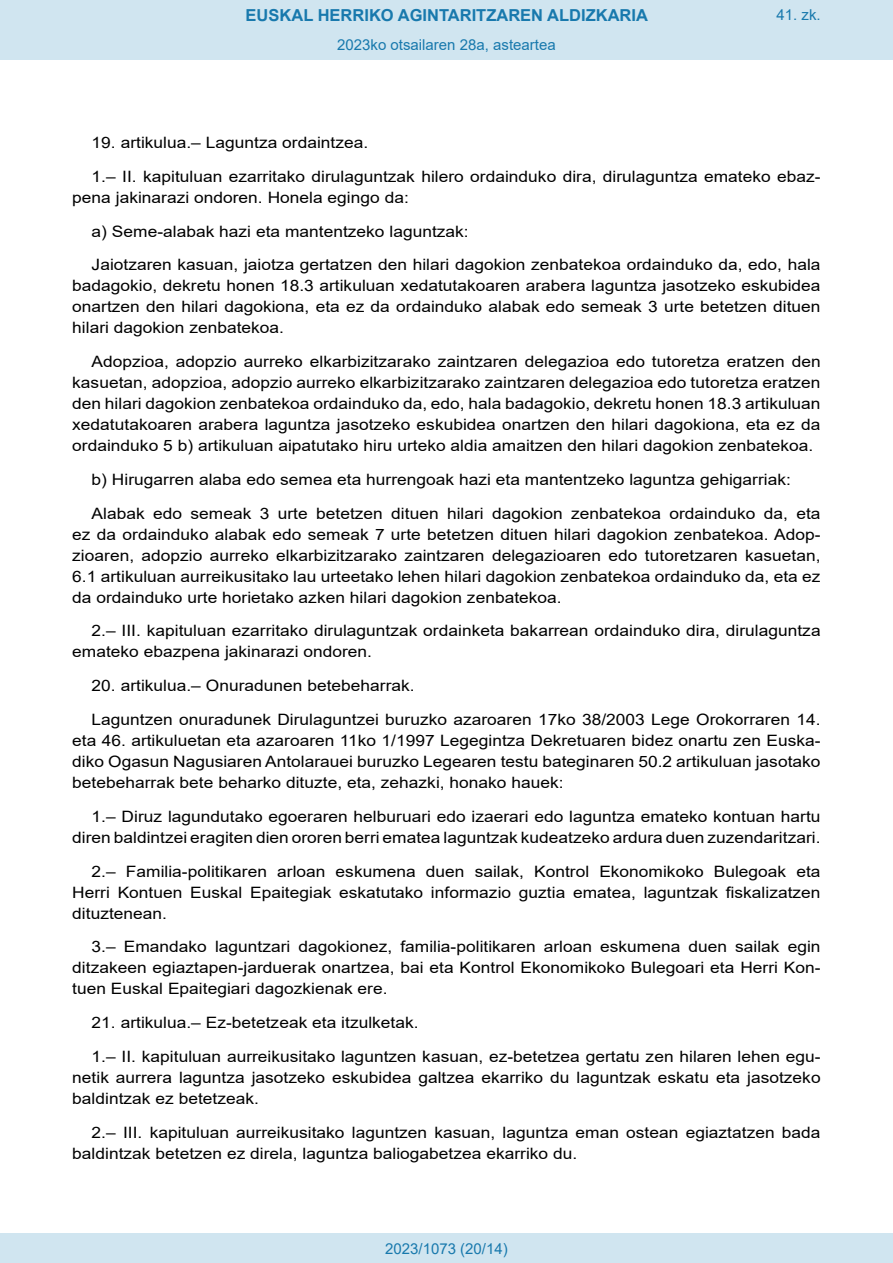
<style>
.page{position:relative;width:893px;height:1263px;background:#fff}
.page>*{position:absolute;margin:0;border:0;box-sizing:border-box;transform-origin:0 0}
.t1{font:700 16.5px "Arial";color:#1879ad}
.BOPVDetalle{font:15.6px/21px "Arial";color:#000;text-align:justify;scale:1.11 1}
.Paginacion_Centro{font:15px "Arial";color:#1879ad}
</style>
<div class="page">
<div style="left:0;top:0;width:893px;height:60px;background:#d0e5f0"></div>
<div style="left:0;top:1233px;width:893px;height:30px;background:#d0e5f0"></div>
<p class="t1" style="left:246px;top:3px;width:404px">EUSKAL HERRIKO AGINTARITZAREN ALDIZKARIA</p>
<p class="Paginacion_Centro" style="left:337px;top:35px;width:220px">2023ko otsailaren 28a, asteartea</p>
<p class="Paginacion_Centro" style="left:776px;top:5px;width:46px">41. zk.</p>
<p class="BOPVDetalle" style="left:92px;top:132px;width:251px">19. artikulua.– Laguntza ordaintzea.</p>
<p class="BOPVDetalle" style="left:72px;top:166px;width:676px;text-indent:19px">1.– II. kapituluan ezarritako dirulaguntzak hilero ordainduko dira, dirulaguntza emateko ebaz&shy;pena jakinarazi ondoren. Honela egingo da:</p>
<p class="BOPVDetalle" style="left:92px;top:221px;width:341px">a) Seme-alabak hazi eta mantentzeko laguntzak:</p>
<p class="BOPVDetalle" style="left:72px;top:254px;width:676px;text-indent:19px">Jaiotzaren kasuan, jaiotza gertatzen den hilari dagokion zenbatekoa ordainduko da, edo, hala badagokio, dekretu honen 18.3 artikuluan xedatutakoaren arabera laguntza jasotzeko eskubidea onartzen den hilari dagokiona, eta ez da ordainduko alabak edo semeak 3 urte betetzen dituen hilari dagokion zenbatekoa.</p>
<p class="BOPVDetalle" style="left:72px;top:351px;width:676px;text-indent:19px">Adopzioa, adopzio aurreko elkarbizitzarako zaintzaren delegazioa edo tutoretza eratzen den kasuetan, adopzioa, adopzio aurreko elkarbizitzarako zaintzaren delegazioa edo tutoretza eratzen den hilari dagokion zenbatekoa ordainduko da, edo, hala badagokio, dekretu honen 18.3 artikuluan xedatutakoaren arabera laguntza jasotzeko eskubidea onartzen den hilari dagokiona, eta ez da ordainduko 5 b) artikuluan aipatutako hiru urteko aldia amaitzen den hilari dagokion zenbatekoa.</p>
<p class="BOPVDetalle" style="left:92px;top:469px;width:631px">b) Hirugarren alaba edo semea eta hurrengoak hazi eta mantentzeko laguntza gehigarriak:</p>
<p class="BOPVDetalle" style="left:72px;top:503px;width:676px;text-indent:19px">Alabak edo semeak 3 urte betetzen dituen hilari dagokion zenbatekoa ordainduko da, eta ez da ordainduko alabak edo semeak 7 urte betetzen dituen hilari dagokion zenbatekoa. Adop&shy;zioaren, adopzio aurreko elkarbizitzarako zaintzaren delegazioaren edo tutoretzaren kasuetan, 6.1 artikuluan aurreikusitako lau urteetako lehen hilari dagokion zenbatekoa ordainduko da, eta ez da ordainduko urte horietako azken hilari dagokion zenbatekoa.</p>
<p class="BOPVDetalle" style="left:72px;top:620px;width:676px;text-indent:19px">2.– III. kapituluan ezarritako dirulaguntzak ordainketa bakarrean ordainduko dira, dirulaguntza emateko ebazpena jakinarazi ondoren.</p>
<p class="BOPVDetalle" style="left:92px;top:675px;width:292px">20. artikulua.– Onuradunen betebeharrak.</p>
<p class="BOPVDetalle" style="left:72px;top:709px;width:676px;text-indent:19px">Laguntzen onuradunek Dirulaguntzei buruzko azaroaren 17ko 38/2003 Lege Orokorraren 14. eta 46. artikuluetan eta azaroaren 11ko 1/1997 Legegintza Dekretuaren bidez onartu zen Euska&shy;diko Ogasun Nagusiaren Antolarauei buruzko Legearen testu bateginaren 50.2 artikuluan jasotako betebeharrak bete beharko dituzte, eta, zehazki, honako hauek:</p>
<p class="BOPVDetalle" style="left:72px;top:806px;width:676px;text-align:right">1.– Diruz lagundutako egoeraren helburuari edo izaerari edo laguntza emateko kontuan hartu diren baldintzei eragiten dien ororen berri ematea laguntzak kudeatzeko ardura duen zuzendaritzari.</p>
<p class="BOPVDetalle" style="left:72px;top:860px;width:676px;text-indent:19px">2.– Familia-politikaren arloan eskumena duen sailak, Kontrol Ekonomikoko Bulegoak eta Herri Kontuen Euskal Epaitegiak eskatutako informazio guztia ematea, laguntzak fiskalizatzen dituztenean.</p>
<p class="BOPVDetalle" style="left:72px;top:936px;width:676px;text-indent:19px">3.– Emandako laguntzari dagokionez, familia-politikaren arloan eskumena duen sailak egin ditzakeen egiaztapen-jarduerak onartzea, bai eta Kontrol Ekonomikoko Bulegoari eta Herri Kon&shy;tuen Euskal Epaitegiari dagozkienak ere.</p>
<p class="BOPVDetalle" style="left:92px;top:1012px;width:296px">21. artikulua.– Ez-betetzeak eta itzulketak.</p>
<p class="BOPVDetalle" style="left:72px;top:1046px;width:676px;text-indent:19px">1.– II. kapituluan aurreikusitako laguntzen kasuan, ez-betetzea gertatu zen hilaren lehen egu&shy;netik aurrera laguntza jasotzeko eskubidea galtzea ekarriko du laguntzak eskatu eta jasotzeko baldintzak ez betetzeak.</p>
<p class="BOPVDetalle" style="left:72px;top:1121px;width:676px;text-indent:19px">2.– III. kapituluan aurreikusitako laguntzen kasuan, laguntza eman ostean egiaztatzen bada baldintzak betetzen ez direla, laguntza baliogabetzea ekarriko du.</p>
<p class="Paginacion_Centro" style="left:385px;top:1238px;width:124px">2023/1073 (20/14)</p>
</div>
